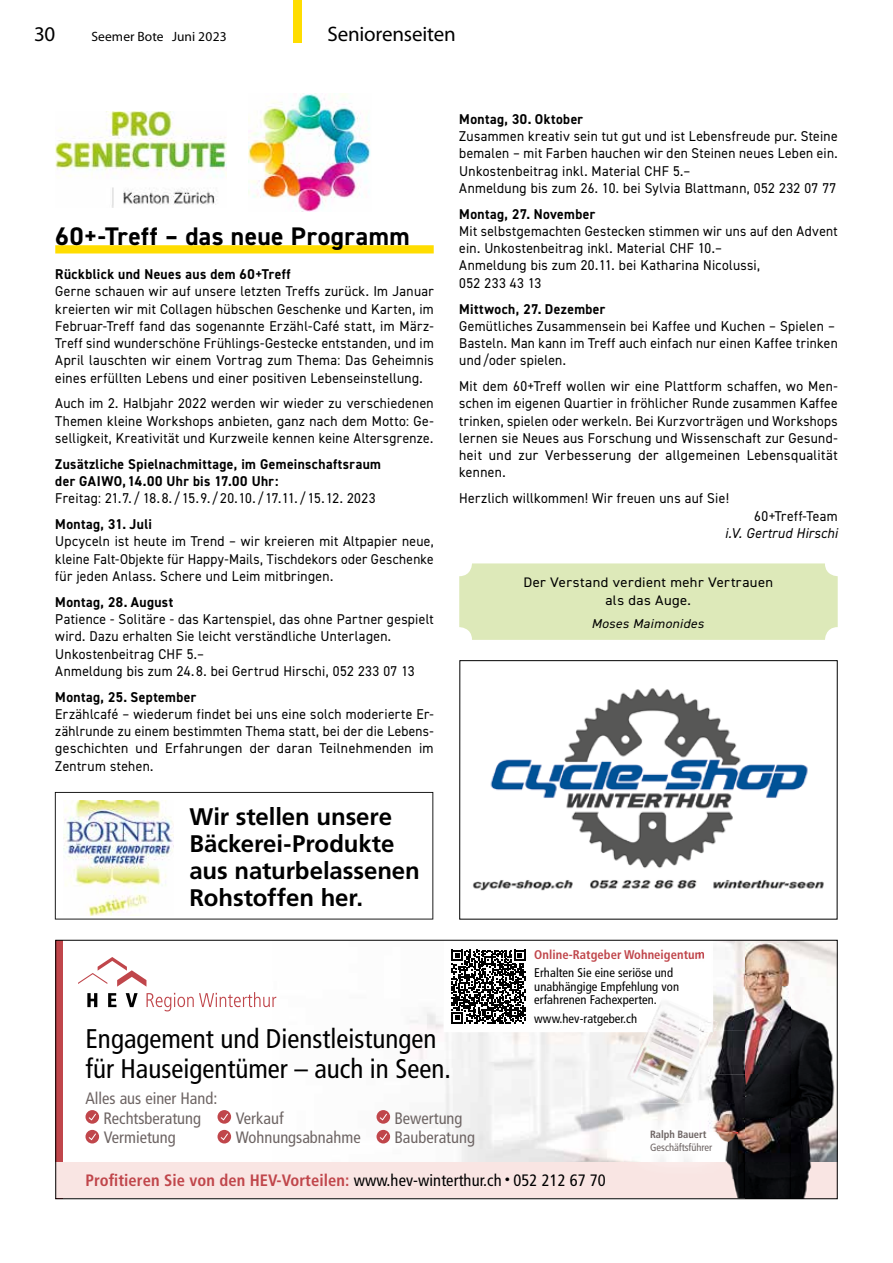
<style>
.page{position:relative;width:893px;height:1263px;background:#fff}
.page>*{position:absolute;margin:0;border:0;box-sizing:border-box;transform-origin:0 0}
.t1{font:condensed 27px/29.7px "Frutiger LT Com";color:#000}
.t2{font:700 25.5px "DIN2014";letter-spacing:.015em;color:#000}
.t3{font:24px/27px "Frutiger Bold 2";letter-spacing:-.005em;color:#000}
.t4{font:21px "Myriad Pro";letter-spacing:-.01em;color:#000}
.t5{font:condensed 16.5px/19.8px "Frutiger LT Com";color:#6e6564;text-align:center}
.t6{font:700 condensed 16.5px "Frutiger LT Com";letter-spacing:.005em;color:#c0464b}
.t7{font:14.25px/17.2px "DIN2014";letter-spacing:.025em;color:#000;text-align:justify;scale:.95 1}
.t8{font:700 14.25px/17.2px "DIN2014";letter-spacing:.03em;color:#000;scale:.95 1}
.t9{font:14.25px/17.2px "DIN2014";letter-spacing:.025em;color:#000;scale:.94 1}
.t10{font:italic 14.25px "DIN2014";letter-spacing:.02em;color:#000;scale:.95 1}
.t11{font:13.8px/18px "DIN2014";letter-spacing:.025em;color:#000;text-align:center;scale:1.05 1}
.t12{font:13.5px "Myriad Pro";letter-spacing:.005em;color:#000}
.t13{font:italic 12.9px "DIN2014";letter-spacing:.025em;color:#000;scale:1.05 1}
.t14{font:condensed 12.6px/13.8px "Frutiger LT Com";letter-spacing:.005em;color:#000}
.t15{font:700 condensed 12.6px "Frutiger LT Com";letter-spacing:.005em;color:#c0464b}
.t16{font:condensed 10.5px "Frutiger LT Com";letter-spacing:-.005em;color:#6e6564}
.t17{font:700 condensed 10.5px "Frutiger LT Com";letter-spacing:-.005em;color:#6e6564}
.s1{font-weight:400;color:#000}
.s2{font-weight:400;font-size:10.5px;color:#000}
</style>
<div class="page">
<div style="left:293px;top:0;width:9px;height:43px;background:#fd0"></div>
<img style="left:249px;top:94px;width:122px;height:117px">
<img style="left:55px;top:112px;width:172px;height:96px">
<div style="left:55px;top:245px;width:379px;height:8px;background:#fd0"></div>
<img style="left:276px;top:996px;width:202px;height:166px">
<img style="left:713px;top:942px;width:123px;height:89px">
<img style="left:478px;top:1032px;width:148px;height:130px">
<div style="left:56px;top:940px;width:7px;height:258px;background:#c0464b"></div>
<svg style="left:78px;top:957px;width:198px;height:54px"></svg>
<div style="left:56px;top:1162px;width:781px;height:36px;background:#f9e5e3"></div>
<img style="left:626px;top:1032px;width:73px;height:71px">
<img style="left:699px;top:1031px;width:137px;height:87px">
<img style="left:738px;top:1118px;width:98px;height:44px">
<img style="left:732px;top:1162px;width:80px;height:35px">
<svg style="left:444px;top:949px;width:260px;height:83px"></svg>
<img style="left:699px;top:1020px;width:19px;height:45px">
<img style="left:699px;top:1014px;width:13px;height:17px">
<img style="left:623px;top:1103px;width:115px;height:75px">
<svg style="left:85px;top:1110px;width:14px;height:14px"></svg>
<svg style="left:88px;top:1112px;width:9px;height:9px"></svg>
<svg style="left:217px;top:1110px;width:14px;height:14px"></svg>
<svg style="left:220px;top:1112px;width:9px;height:9px"></svg>
<svg style="left:376px;top:1110px;width:14px;height:14px"></svg>
<svg style="left:379px;top:1112px;width:9px;height:9px"></svg>
<svg style="left:85px;top:1130px;width:14px;height:13px"></svg>
<svg style="left:88px;top:1132px;width:9px;height:9px"></svg>
<svg style="left:217px;top:1130px;width:14px;height:13px"></svg>
<svg style="left:220px;top:1132px;width:9px;height:9px"></svg>
<svg style="left:376px;top:1130px;width:14px;height:13px"></svg>
<svg style="left:379px;top:1132px;width:9px;height:9px"></svg>
<div style="left:55px;top:940px;width:783px;height:259px;border:1px solid #000"></div>
<svg style="left:55px;top:792px;width:378px;height:127px"></svg>
<div style="left:459px;top:563px;width:379px;height:77px;background:#dde9b9;border-radius:13px"></div>
<div style="left:459px;top:660px;width:379px;height:259px;border:1px solid #000"></div>
<img style="left:472px;top:688px;width:352px;height:203px">
<h3 class="t4" style="left:34px;top:21px;width:23px">30</h3>
<p class="t12" style="left:91px;top:28px;width:137px">Seemer Bote Juni 2023</p>
<h3 class="t4" style="left:327px;top:21px;width:130px">Seniorenseiten</h3>
<h2 class="t2" style="left:55px;top:219px;width:356px">60+-Treff – das neue Programm</h2>
<p class="t8" style="left:55px;top:265px;width:249px">Rückblick und Neues aus dem 60+Treff</p>
<p class="t7" style="left:55px;top:282px;width:400px">Gerne schauen wir auf unsere letzten Treffs zurück. Im Januar kreierten wir mit Collagen hübschen Geschenke und Karten, im Februar-Treff fand das sogenannte Erzähl-Café statt, im März-Treff sind wunderschöne Frühlings-Gestecke entstanden, und im April lauschten wir einem Vortrag zum Thema: Das Geheimnis eines erfüllten Lebens und einer positiven Lebenseinstellung.</p>
<p class="t7" style="left:55px;top:395px;width:400px">Auch im 2. Halbjahr 2022 werden wir wieder zu verschiedenen Themen kleine Workshops anbieten, ganz nach dem Motto: Ge&shy;selligkeit, Kreativität und Kurzweile kennen keine Altersgrenze.</p>
<p class="t8" style="left:55px;top:455px;width:344px">Zusätzliche Spielnachmittage, im Gemeinschaftsraum der GAIWO,14.00 Uhr bis 17.00 Uhr:</p>
<p class="t7" style="left:55px;top:489px;width:339px">Freitag: 21.7./ 18.8./15.9./20.10./17.11./15.12. 2023</p>
<p class="t8" style="left:55px;top:515px;width:103px">Montag, 31. Juli</p>
<p class="t7" style="left:55px;top:533px;width:400px">Upcyceln ist heute im Trend – wir kreieren mit Altpapier neue, kleine Falt-Objekte für Happy-Mails, Tischdekors oder Geschenke für jeden Anlass. Schere und Leim mitbringen.</p>
<p class="t8" style="left:55px;top:593px;width:126px">Montag, 28. August</p>
<p class="t7" style="left:55px;top:610px;width:400px;text-align:left">Patience - Solitäre - das Kartenspiel, das ohne Partner gespielt wird. Dazu erhalten Sie leicht verständliche Unterlagen.<br>Unkostenbeitrag CHF 5.–<br>Anmeldung bis zum 24.8. bei Gertrud Hirschi, 052 233 07 13</p>
<p class="t8" style="left:55px;top:688px;width:150px">Montag, 25. September</p>
<p class="t7" style="left:55px;top:705px;width:400px">Erzählcafé – wiederum findet bei uns eine solch moderierte Er&shy;zählrunde zu einem bestimmten Thema statt, bei der die Lebens&shy;geschichten und Erfahrungen der daran Teilnehmenden im Zentrum stehen.</p>
<h3 class="t3" style="left:189px;top:802px;width:232px">Wir stellen unsere<br>Bäckerei-Produkte aus naturbelassenen<br>Rohstoffen her.</h3>
<p class="t8" style="left:459px;top:110px;width:132px">Montag, 30. Oktober</p>
<p class="t7" style="left:459px;top:127px;width:400px;text-align:left">Zusammen kreativ sein tut gut und ist Lebensfreude pur. Steine bemalen – mit Farben hauchen wir den Steinen neues Leben ein.<br>Unkostenbeitrag inkl. Material CHF 5.–<br>Anmeldung bis zum 26. 10. bei Sylvia Blattmann, 052 232 07 77</p>
<p class="t8" style="left:459px;top:205px;width:145px">Montag, 27. November</p>
<p class="t9" style="left:459px;top:222px;width:404px">Mit selbstgemachten Gestecken stimmen wir uns auf den Advent ein. Unkostenbeitrag inkl. Material CHF 10.–<br>Anmeldung bis zum 20.11. bei Katharina Nicolussi,<br>052 233 43 13</p>
<p class="t8" style="left:459px;top:300px;width:155px">Mittwoch, 27. Dezember</p>
<p class="t7" style="left:459px;top:317px;width:400px;text-align:left">Gemütliches Zusammensein bei Kaffee und Kuchen – Spielen –<br>Basteln. Man kann im Treff auch einfach nur einen Kaffee trinken und/oder spielen.</p>
<p class="t7" style="left:459px;top:377px;width:400px">Mit dem 60+Treff wollen wir eine Plattform schaffen, wo Men&shy;schen im eigenen Quartier in fröhlicher Runde zusammen Kaffee trinken, spielen oder werkeln. Bei Kurzvorträgen und Workshops lernen sie Neues aus Forschung und Wissenschaft zur Gesund&shy;heit und zur Verbesserung der allgemeinen Lebensqualität kennen.</p>
<p class="t7" style="left:459px;top:489px;width:286px">Herzlich willkommen! Wir freuen uns auf Sie!</p>
<p class="t7" style="left:754px;top:507px;width:89px">60+Treff-Team</p>
<p class="t10" style="left:725px;top:524px;width:120px">i.V. Gertrud Hirschi</p>
<p class="t11" style="left:523px;top:573px;width:239px">Der Verstand verdient mehr Vertrauen als das Auge.</p>
<p class="t13" style="left:591px;top:615px;width:108px">Moses Maimonides</p>
<p class="t15" style="left:534px;top:947px;width:172px">Online-Ratgeber Wohneigentum</p>
<p class="t14" style="left:534px;top:965px;width:146px">Erhalten Sie eine seriöse und unabhängige Empfehlung von erfahrenen Fachexperten.</p>
<p class="t14" style="left:534px;top:1011px;width:105px">www.hev-ratgeber.ch</p>
<h1 class="t1" style="left:85px;top:1024px;width:367px">Engagement und Dienstleistungen für Hauseigentümer – auch in Seen.</h1>
<p class="t5" style="left:85px;top:1088px;width:133px">Alles aus einer Hand:<br>Rechtsberatung</p>
<p class="t5" style="left:236px;top:1108px;width:49px">Verkauf</p>
<p class="t5" style="left:394px;top:1108px;width:70px">Bewertung</p>
<p class="t5" style="left:104px;top:1128px;width:74px">Vermietung</p>
<p class="t5" style="left:236px;top:1128px;width:127px">Wohnungsabnahme</p>
<p class="t5" style="left:394px;top:1128px;width:82px">Bauberatung</p>
<p class="t6" style="left:85px;top:1170px;width:522px">Profitieren Sie von den HEV-Vorteilen: <span class="s1">www.hev-winterthur.ch</span> <span class="s2">•</span> <span class="s1">052 212 67 70</span></p>
<p class="t17" style="left:650px;top:1128px;width:58px">Ralph Bauert</p>
<p class="t16" style="left:650px;top:1141px;width:64px">Geschäftsführer</p>
</div>
